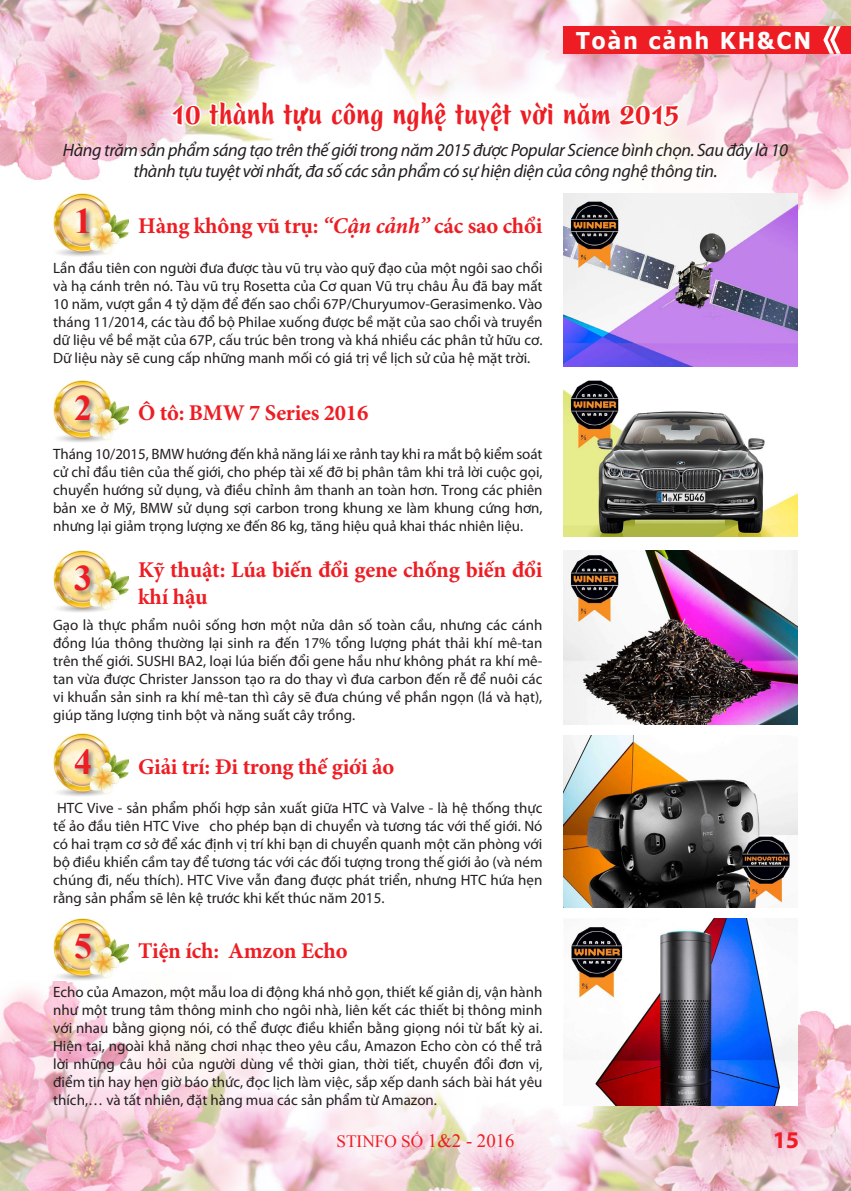
<style>
.page{position:relative;width:851px;height:1191px;background:#fff}
.page>*{position:absolute;margin:0;border:0;box-sizing:border-box;transform-origin:0 0}
.t1{font:700 36px "Times New Roman";color:#ee1d23}
.t2{font:33px "UVN Bay Buom Hep Nang";letter-spacing:.025em;color:#ee1d23;scale:.91 1}
.t3{font:700 24px "Myriad Pro";color:#ee1d23}
.t4{font:700 23.1px "Verdana";letter-spacing:.075em;color:#fff;scale:.91 1}
.t5{font:700 22.5px/27px "Minion Pro";letter-spacing:-.01em;color:#ee1d23}
.t6{font:italic 18px/21.6px "Myriad Pro";letter-spacing:-.02em;color:#231f20;text-align:center}
.t7{font:17.25px "Times New Roman";color:#ee1d23}
.t8{font:15px/18px "Myriad Pro";color:#231f20;text-align:justify}
.s1{font-style:italic}
.s2{font-size:18.75px}
</style>
<div class="page">
<img style="left:0;top:981px;width:850px;height:210px">
<img style="left:0;top:0;width:850px;height:219px">
<div style="left:563px;top:26px;width:287px;height:28px;background:#ee1d23"></div>
<svg style="left:823px;top:26px;width:17px;height:28px"></svg>
<svg style="left:169px;top:38px;width:216px;height:181px"></svg>
<svg style="left:391px;top:0;width:290px;height:219px"></svg>
<img style="left:53px;top:194px;width:75px;height:62px">
<div style="left:75px;top:207px;width:22px;height:34px;background:#231f20;opacity:.5"></div>
<img style="left:563px;top:194px;width:234px;height:172px">
<img style="left:53px;top:380px;width:75px;height:62px">
<div style="left:74px;top:394px;width:24px;height:33px;background:#231f20;opacity:.5"></div>
<img style="left:563px;top:380px;width:234px;height:156px">
<img style="left:53px;top:550px;width:75px;height:62px">
<div style="left:73px;top:564px;width:25px;height:34px;background:#231f20;opacity:.5"></div>
<img style="left:563px;top:550px;width:234px;height:174px">
<img style="left:53px;top:734px;width:75px;height:62px">
<div style="left:73px;top:747px;width:25px;height:34px;background:#231f20;opacity:.5"></div>
<img style="left:53px;top:918px;width:75px;height:62px">
<div style="left:74px;top:932px;width:24px;height:33px;background:#231f20;opacity:.5"></div>
<img style="left:563px;top:735px;width:234px;height:172px">
<img style="left:563px;top:918px;width:234px;height:187px">
<h3 class="t4" style="left:575px;top:25px;width:260px">Toàn cảnh KH&amp;CN</h3>
<p class="t2" style="left:172px;top:91px;width:558px">10 thành tựu công nghệ tuyệt vời năm 2015</p>
<p class="t6" style="left:63px;top:139px;width:726px">Hàng trăm sản phẩm sáng tạo trên thế giới trong năm 2015 được Popular Science bình chọn. Sau đây là 10 thành tựu tuyệt vời nhất, đa số các sản phẩm có sự hiện diện của công nghệ thông tin.</p>
<p class="t1" style="left:74px;top:196px;width:19px">1</p>
<p class="t5" style="left:138px;top:212px;width:405px">Hàng không vũ trụ: <span class="s1">“Cận cảnh”</span> các sao chổi</p>
<p class="t8" style="left:53px;top:259px;width:491px">Lần đầu tiên con người đưa được tàu vũ trụ vào quỹ đạo của một ngôi sao chổi và hạ cánh trên nó. Tàu vũ trụ Rosetta của Cơ quan Vũ trụ châu Âu đã bay mất 10 năm, vượt gần 4 tỷ dặm để đến sao chổi 67P/Churyumov-Gerasimenko. Vào tháng 11/2014, các tàu đổ bộ Philae xuống được bề mặt của sao chổi và truyền dữ liệu về bề mặt của 67P, cấu trúc bên trong và khá nhiều các phân tử hữu cơ.<br>Dữ liệu này sẽ cung cấp những manh mối có giá trị về lịch sử của hệ mặt trời.</p>
<p class="t1" style="left:74px;top:383px;width:19px">2</p>
<p class="t5" style="left:138px;top:399px;width:231px">Ô tô: BMW 7 Series 2016</p>
<p class="t8" style="left:53px;top:445px;width:491px">Tháng 10/2015, BMW hướng đến khả năng lái xe rảnh tay khi ra mắt bộ kiểm soát cử chỉ đầu tiên của thế giới, cho phép tài xế đỡ bị phân tâm khi trả lời cuộc gọi, chuyển hướng sử dụng, và điều chỉnh âm thanh an toàn hơn. Trong các phiên bản xe ở Mỹ, BMW sử dụng sợi carbon trong khung xe làm khung cứng hơn, nhưng lại giảm trọng lượng xe đến 86 kg, tăng hiệu quả khai thác nhiên liệu.</p>
<p class="t5" style="left:138px;top:556px;width:405px">Kỹ thuật: Lúa biến đổi gene chống biến đổi khí hậu</p>
<p class="t1" style="left:74px;top:553px;width:19px">3</p>
<p class="t8" style="left:53px;top:616px;width:491px">Gạo là thực phẩm nuôi sống hơn một nửa dân số toàn cầu, nhưng các cánh đồng lúa thông thường lại sinh ra đến 17% tổng lượng phát thải khí mê-tan trên thế giới. SUSHI BA2, loại lúa biến đổi gene hầu như không phát ra khí mê&shy;tan vừa được Christer Jansson tạo ra do thay vì đưa carbon đến rễ để nuôi các vi khuẩn sản sinh ra khí mê-tan thì cây sẽ đưa chúng về phần ngọn (lá và hạt), giúp tăng lượng tinh bột và năng suất cây trồng.</p>
<p class="t1" style="left:74px;top:736px;width:19px">4</p>
<p class="t5" style="left:138px;top:752px;width:257px">Giải trí: Đi trong thế giới ảo</p>
<p class="t8" style="left:53px;top:799px;width:491px">HTC Vive - sản phẩm phối hợp sản xuất giữa HTC và Valve - là hệ thống thực tế ảo đầu tiên HTC Vive cho phép bạn di chuyển và tương tác với thế giới. Nó có hai trạm cơ sở để xác định vị trí khi bạn di chuyển quanh một căn phòng với bộ điều khiển cầm tay để tương tác với các đối tượng trong thế giới ảo (và ném chúng đi, nếu thích). HTC Vive vẫn đang được phát triển, nhưng HTC hứa hẹn rằng sản phẩm sẽ lên kệ trước khi kết thúc năm 2015.</p>
<p class="t1" style="left:74px;top:920px;width:19px">5</p>
<p class="t5" style="left:138px;top:936px;width:211px">Tiện ích: Amzon Echo</p>
<p class="t8" style="left:53px;top:982px;width:491px">Echo của Amazon, một mẫu loa di động khá nhỏ gọn, thiết kế giản dị, vận hành như một trung tâm thông minh cho ngôi nhà, liên kết các thiết bị thông minh với nhau bằng giọng nói, có thể được điều khiển bằng giọng nói từ bất kỳ ai.<br>Hiện tại, ngoài khả năng chơi nhạc theo yêu cầu, Amazon Echo còn có thể trả lời những câu hỏi của người dùng về thời gian, thời tiết, chuyển đổi đơn vị, điểm tin hay hẹn giờ báo thức, đọc lịch làm việc, sắp xếp danh sách bài hát yêu thích,… và tất nhiên, đặt hàng mua các sản phẩm từ Amazon.</p>
<p class="t7" style="left:336px;top:1130px;width:179px">STINFO SỐ <span class="s2">1&amp;2 - 2016</span></p>
<p class="t3" style="left:772px;top:1124px;width:28px">15</p>
</div>
